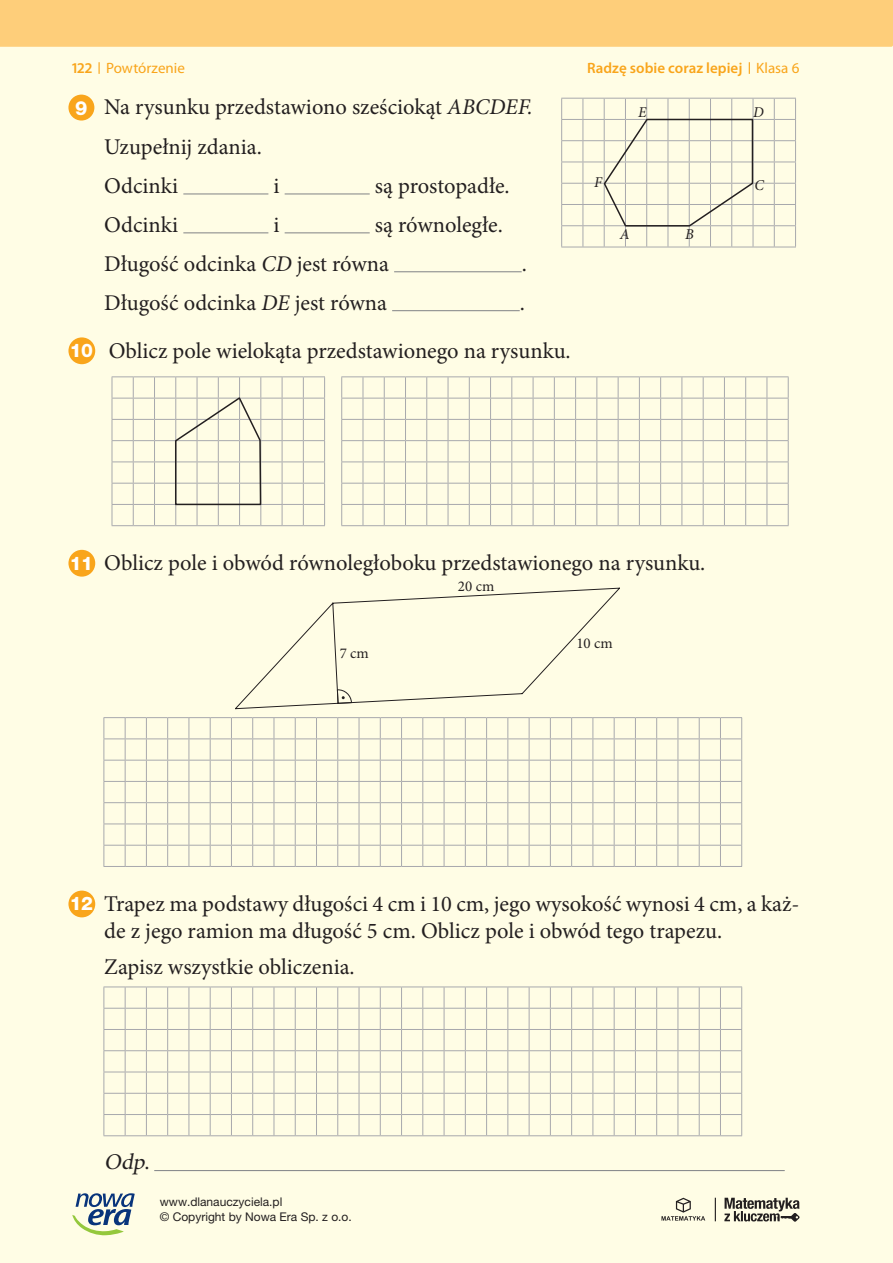
<style>
.page{position:relative;width:893px;height:1263px;background:#fffde5}
.page>*{position:absolute;margin:0;border:0;box-sizing:border-box;transform-origin:0 0}
.t1{font:22.5px/39.3px "Minion Pro";color:#231f20}
.t2{font:italic 22.5px "Minion Pro";color:#231f20}
.t3{font:800 19.5px "Helvetica Neue LT Pro";color:#fff}
.t4{font:800 18.75px "Helvetica Neue LT Pro";color:#fff}
.t5{font:600 15px "Myriad Pro";color:#f9a51b}
.t6{font:15px "Myriad Pro";color:#f9a51b}
.t7{font:15px "Minion Pro";color:#231f20}
.t8{font:italic 15px "Minion Pro";color:#231f20}
.t9{font:12px/15px "Helvetica Neue LT Pro";color:#231f20}
.s1{font-weight:600}
.s2{font-weight:400}
.s3{font-style:italic}
.s4{font-style:normal}
</style>
<div class="page">
<div style="left:0;top:0;width:893px;height:47px;background:#fece7a"></div>
<hr style="left:183px;top:194px;width:85px;height:1px;background:#808285">
<hr style="left:285px;top:194px;width:85px;height:1px;background:#808285">
<hr style="left:183px;top:232px;width:85px;height:1px;background:#808285">
<hr style="left:285px;top:232px;width:85px;height:1px;background:#808285">
<hr style="left:394px;top:271px;width:128px;height:1px;background:#808285">
<hr style="left:392px;top:310px;width:128px;height:1px;background:#808285">
<hr style="left:154px;top:1170px;width:631px;height:1px;background:#808285">
<div style="left:68px;top:95px;width:26px;height:26px;background:#f9a51b;border-radius:50%"></div>
<div style="left:68px;top:337px;width:27px;height:27px;background:#f9a51b;border-radius:50%"></div>
<div style="left:68px;top:550px;width:27px;height:27px;background:#f9a51b;border-radius:50%"></div>
<div style="left:68px;top:890px;width:27px;height:27px;background:#f9a51b;border-radius:50%"></div>
<svg style="left:561px;top:98px;width:235px;height:150px"></svg>
<svg style="left:112px;top:376px;width:213px;height:150px"></svg>
<svg style="left:341px;top:376px;width:448px;height:150px"></svg>
<svg style="left:104px;top:717px;width:638px;height:150px"></svg>
<svg style="left:104px;top:986px;width:638px;height:150px"></svg>
<svg style="left:235px;top:587px;width:385px;height:122px"></svg>
<svg style="left:337px;top:689px;width:15px;height:15px"></svg>
<svg style="left:72px;top:1193px;width:63px;height:43px"></svg>
<svg style="left:724px;top:1198px;width:76px;height:24px"></svg>
<svg style="left:661px;top:1198px;width:44px;height:22px"></svg>
<svg style="left:715px;top:1198px;width:1px;height:23px"></svg>
<svg style="left:99px;top:62px;width:1px;height:12px"></svg>
<svg style="left:749px;top:62px;width:1px;height:12px"></svg>
<p class="t6" style="left:72px;top:60px;width:114px"><span class="s1">122</span> Powtórzenie</p>
<p class="t5" style="left:587px;top:60px;width:214px">Radzę sobie coraz lepiej <span class="s2">Klasa 6</span></p>
<p class="t3" style="left:75px;top:96px;width:14px">9</p>
<p class="t4" style="left:70px;top:339px;width:25px">10</p>
<p class="t1" style="left:104px;top:87px;width:430px">Na rysunku przedstawiono sześciokąt <span class="s3">ABCDEF.<br></span>Uzupełnij zdania.<br>Odcinki</p>
<p class="t1" style="left:273px;top:166px;width:8px">i</p>
<p class="t1" style="left:375px;top:166px;width:136px">są prostopadłe.</p>
<p class="t1" style="left:104px;top:205px;width:400px;line-height:38.8px;text-indent:271px">są równoległe.<br>Długość odcinka <span class="s3">CD</span> jest równa</p>
<p class="t1" style="left:104px;top:205px;width:76px">Odcinki</p>
<p class="t1" style="left:273px;top:205px;width:8px">i</p>
<p class="t1" style="left:522px;top:244px;width:7px">.</p>
<p class="t1" style="left:104px;top:283px;width:284px">Długość odcinka <span class="s3">DE</span> jest równa</p>
<p class="t1" style="left:109px;top:278px;width:463px;line-height:48.3px;text-indent:411px">.<br>Oblicz pole wielokąta przedstawionego na rysunku.</p>
<p class="t8" style="left:638px;top:102px;width:10px">E</p>
<p class="t8" style="left:753px;top:102px;width:12px">D</p>
<p class="t8" style="left:594px;top:171px;width:9px">F</p>
<p class="t8" style="left:620px;top:224px;width:11px">A</p>
<p class="t8" style="left:685px;top:224px;width:10px">B</p>
<p class="t8" style="left:754px;top:174px;width:11px">C</p>
<p class="t4" style="left:70px;top:552px;width:25px">11</p>
<p class="t1" style="left:104px;top:543px;width:603px">Oblicz pole i obwód równoległoboku przedstawionego na rysunku.</p>
<p class="t7" style="left:458px;top:576px;width:38px">20 cm</p>
<p class="t7" style="left:340px;top:643px;width:31px">7 cm</p>
<p class="t7" style="left:576px;top:633px;width:38px">10 cm</p>
<p class="t4" style="left:70px;top:892px;width:25px">12</p>
<p class="t1" style="left:104px;top:890px;width:697px;line-height:27px">Trapez ma podstawy długości 4 cm i 10 cm, jego wysokość wynosi 4 cm, a każ&shy;de z jego ramion ma długość 5 cm. Oblicz pole i obwód tego trapezu.</p>
<p class="t1" style="left:104px;top:947px;width:252px">Zapisz wszystkie obliczenia.</p>
<p class="t2" style="left:104px;top:1147px;width:47px">Odp<span class="s4">.</span></p>
<p class="t9" style="left:160px;top:1194px;width:194px">www.dlanauczyciela.pl<br>© Copyright by Nowa Era Sp. z o.o.</p>
</div>
